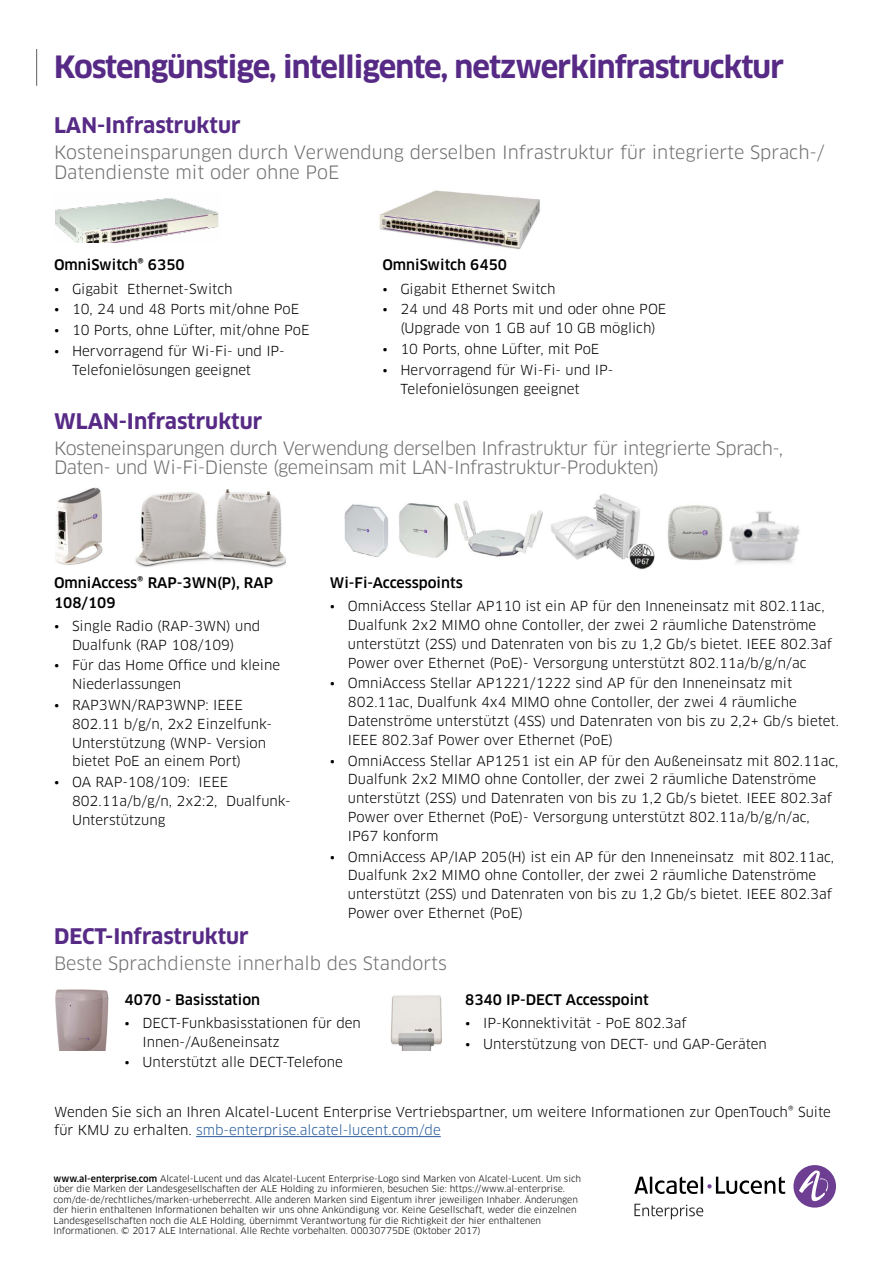
<style>
.page{position:relative;width:893px;height:1263px;background:#fff}
.page>*{position:absolute;margin:0;border:0;box-sizing:border-box;transform-origin:0 0}
.t1{font:700 30px "Clan OT";letter-spacing:-.03em;color:#572a86}
.t2{font:700 21px "Clan OT";color:#572a86}
.t3{font:18px/19.5px "Clan OT";letter-spacing:-.015em;color:#706f6f}
.t4{font:500 14.25px/19.5px "Clan OT";color:#000}
.t5{font:13.5px/18.8px "Clan OT";color:#000}
.t6{font:9px/10.5px "Clan OT";color:#000}
.s1{color:#275b9b}
.s2{font-weight:500}
</style>
<div class="page">
<svg style="left:634px;top:1204px;width:69px;height:15px"></svg>
<div style="left:793px;top:1165px;width:43px;height:42px;background:#6d3e91;border-radius:50%"></div>
<svg style="left:799px;top:1170px;width:32px;height:32px"></svg>
<svg style="left:634px;top:1176px;width:151px;height:18px"></svg>
<img style="left:55px;top:198px;width:164px;height:44px">
<img style="left:379px;top:190px;width:161px;height:60px">
<img style="left:135px;top:489px;width:151px;height:79px">
<img style="left:55px;top:487px;width:48px;height:78px">
<img style="left:344px;top:494px;width:456px;height:76px">
<img style="left:390px;top:995px;width:52px;height:56px">
<img style="left:55px;top:990px;width:54px;height:61px">
<hr style="left:36px;top:49px;width:1px;height:37px;background:#706f6f">
<hr style="left:196px;top:1136px;width:245px;height:1px;background:#275b9b">
<h1 class="t1" style="left:54px;top:49px;width:732px">Kostengünstige, intelligente, netzwerkinfrastrucktur</h1>
<h2 class="t2" style="left:54px;top:113px;width:188px">LAN-Infrastruktur</h2>
<h3 class="t3" style="left:54px;top:143px;width:772px">Kosteneinsparungen durch Verwendung derselben Infrastruktur für integrierte Sprach-/<br>Datendienste mit oder ohne PoE</h3>
<p class="t4" style="left:54px;top:256px;width:132px">OmniSwitch® 6350</p>
<p class="t5" style="left:54px;top:279px;width:180px">• Gigabit Ethernet-Switch</p>
<p class="t5" style="left:54px;top:300px;width:247px">• 10, 24 und 48 Ports mit/ohne PoE</p>
<p class="t5" style="left:54px;top:321px;width:257px">• 10 Ports, ohne Lüfter, mit/ohne PoE</p>
<p class="t5" style="left:72px;top:342px;width:214px;text-indent:-18px">• Hervorragend für Wi-Fi- und IP-<br>Telefonielösungen geeignet</p>
<p class="t4" style="left:382px;top:256px;width:126px">OmniSwitch 6450</p>
<p class="t5" style="left:382px;top:279px;width:175px">• Gigabit Ethernet Switch</p>
<p class="t5" style="left:382px;top:300px;width:286px;text-align:center">• 24 und 48 Ports mit und oder ohne POE (Upgrade von 1 GB auf 10 GB möglich)</p>
<p class="t5" style="left:382px;top:340px;width:218px">• 10 Ports, ohne Lüfter, mit PoE</p>
<p class="t5" style="left:400px;top:361px;width:214px;text-indent:-18px">• Hervorragend für Wi-Fi- und IP-<br>Telefonielösungen geeignet</p>
<h2 class="t2" style="left:54px;top:409px;width:210px">WLAN-Infrastruktur</h2>
<h3 class="t3" style="left:54px;top:438px;width:731px">Kosteneinsparungen durch Verwendung derselben Infrastruktur für integrierte Sprach-,<br>Daten- und Wi-Fi-Dienste (gemeinsam mit LAN-Infrastruktur-Produkten)</h3>
<p class="t4" style="left:54px;top:573px;width:221px">OmniAccess® RAP-3WN(P), RAP<br>108/109</p>
<p class="t5" style="left:54px;top:616px;width:208px;text-align:center">• Single Radio (RAP-3WN) und<br>Dualfunk (RAP 108/109)</p>
<p class="t5" style="left:72px;top:656px;width:210px;text-indent:-18px">• Für das Home Office und kleine<br>Niederlassungen</p>
<p class="t5" style="left:72px;top:696px;width:202px;text-indent:-18px">• RAP3WN/RAP3WNP: IEEE<br>802.11 b/g/n, 2x2 Einzelfunk-<br>Unterstützung (WNP- Version bietet PoE an einem Port)</p>
<p class="t5" style="left:72px;top:773px;width:220px;text-indent:-18px">• OA RAP-108/109: IEEE<br>802.11a/b/g/n, 2x2:2, Dualfunk-<br>Unterstützung</p>
<p class="t4" style="left:330px;top:573px;width:134px">Wi-Fi-Accesspoints</p>
<p class="t5" style="left:348px;top:597px;width:486px;text-indent:-18px">• OmniAccess Stellar AP110 ist ein AP für den Inneneinsatz mit 802.11ac, Dualfunk 2x2 MIMO ohne Contoller, der zwei 2 räumliche Datenströme unterstützt (2SS) und Datenraten von bis zu 1,2 Gb/s bietet. IEEE 802.3af Power over Ethernet (PoE)- Versorgung unterstützt 802.11a/b/g/n/ac</p>
<p class="t5" style="left:348px;top:674px;width:493px;text-indent:-18px">• OmniAccess Stellar AP1221/1222 sind AP für den Inneneinsatz mit 802.11ac, Dualfunk 4x4 MIMO ohne Contoller, der zwei 4 räumliche Datenströme unterstützt (4SS) und Datenraten von bis zu 2,2+ Gb/s bietet.<br>IEEE 802.3af Power over Ethernet (PoE)</p>
<p class="t5" style="left:348px;top:751px;width:492px;text-indent:-18px">• OmniAccess Stellar AP1251 ist ein AP für den Außeneinsatz mit 802.11ac, Dualfunk 2x2 MIMO ohne Contoller, der zwei 2 räumliche Datenströme unterstützt (2SS) und Datenraten von bis zu 1,2 Gb/s bietet. IEEE 802.3af Power over Ethernet (PoE)- Versorgung unterstützt 802.11a/b/g/n/ac, IP67 konform</p>
<p class="t5" style="left:348px;top:847px;width:488px;text-indent:-18px">• OmniAccess AP/IAP 205(H) ist ein AP für den Inneneinsatz mit 802.11ac, Dualfunk 2x2 MIMO ohne Contoller, der zwei 2 räumliche Datenströme unterstützt (2SS) und Datenraten von bis zu 1,2 Gb/s bietet. IEEE 802.3af Power over Ethernet (PoE)</p>
<h2 class="t2" style="left:54px;top:924px;width:196px">DECT-Infrastruktur</h2>
<h3 class="t3" style="left:54px;top:954px;width:394px">Beste Sprachdienste innerhalb des Standorts</h3>
<p class="t4" style="left:125px;top:990px;width:137px">4070 - Basisstation</p>
<p class="t5" style="left:143px;top:1013px;width:220px;text-indent:-18px">• DECT-Funkbasisstationen für den<br>Innen-/Außeneinsatz</p>
<p class="t5" style="left:125px;top:1053px;width:220px">• Unterstützt alle DECT-Telefone</p>
<p class="t4" style="left:465px;top:990px;width:185px">8340 IP-DECT Accesspoint</p>
<p class="t5" style="left:465px;top:1013px;width:223px">• IP-Konnektivität - PoE 802.3af</p>
<p class="t5" style="left:465px;top:1034px;width:303px">• Unterstützung von DECT- und GAP-Geräten</p>
<p class="t5" style="left:54px;top:1102px;width:778px">Wenden Sie sich an Ihren Alcatel-Lucent Enterprise Vertriebspartner, um weitere Informationen zur OpenTouch® Suite für KMU zu erhalten. <span class="s1">smb-enterprise.alcatel-lucent.com/de</span></p>
<p class="t6" style="left:54px;top:1173px;width:529px"><span class="s2">www.al-enterprise.com</span> Alcatel-Lucent und das Alcatel-Lucent Enterprise-Logo sind Marken von Alcatel-Lucent. Um sich über die Marken der Landesgesellschaften der ALE Holding zu informieren, besuchen Sie: https://www.al-enterprise. com/de-de/rechtliches/marken-urheberrecht. Alle anderen Marken sind Eigentum ihrer jeweiligen Inhaber. Änderungen der hierin enthaltenen Informationen behalten wir uns ohne Ankündigung vor. Keine Gesellschaft, weder die einzelnen Landesgesellschaften noch die ALE Holding, übernimmt Verantwortung für die Richtigkeit der hier enthaltenen Informationen. © 2017 ALE International. Alle Rechte vorbehalten. 00030775DE (Oktober 2017)</p>
</div>
